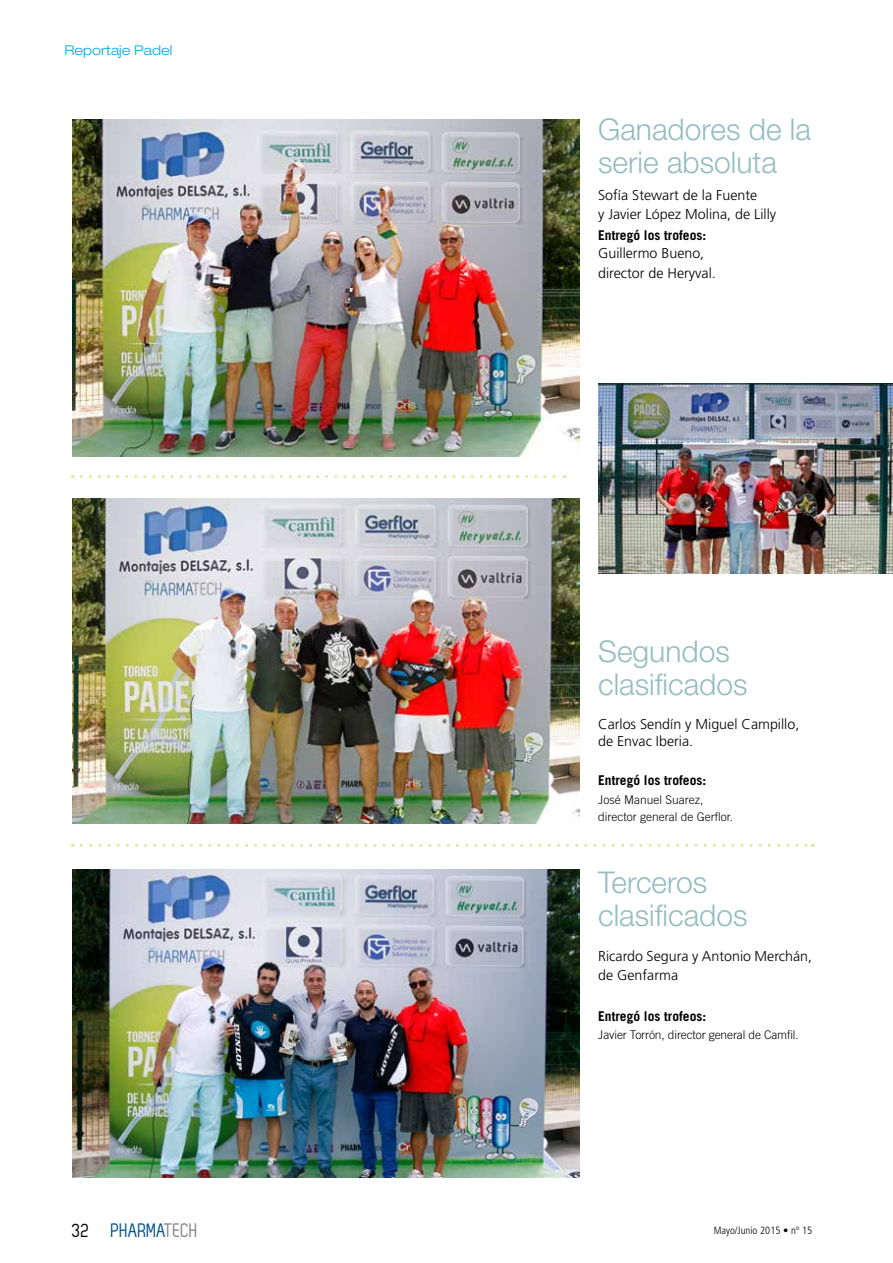
<style>
.page{position:relative;width:893px;height:1263px;background:#fff}
.page>*{position:absolute;margin:0;border:0;box-sizing:border-box;transform-origin:0 0}
.t1{font:300 30px/33px "Helvetica Neue LT Std";color:#94bdc1}
.t2{font:19.5px "Zag";color:#00548e}
.t3{font:300 14.25px/19.5px "Frutiger";color:#000}
.t4{font:700 13.5px "Trade Gothic";color:#000}
.t5{font:300 expanded 13.5px "Helvetica Neue LT Std";color:#00aae6}
.t6{font:300 12px/16.5px "Trade Gothic";color:#000}
.t7{font:300 condensed 10.5px "Frutiger";color:#000}
.s1{color:#000}
.s2{color:#808285}
</style>
<div class="page">
<img style="left:72px;top:119px;width:507px;height:337px">
<img style="left:72px;top:499px;width:507px;height:324px">
<img style="left:72px;top:869px;width:507px;height:309px">
<img style="left:598px;top:383px;width:295px;height:190px">
<svg style="left:81px;top:475px;width:484px;height:3px"></svg>
<svg style="left:81px;top:844px;width:732px;height:3px"></svg>
<p class="t5" style="left:65px;top:42px;width:109px">Reportaje Padel</p>
<h1 class="t1" style="left:598px;top:113px;width:214px">Ganadores de la serie absoluta</h1>
<p class="t3" style="left:598px;top:185px;width:180px">Sofía Stewart de la Fuente<br>y Javier López Molina, de Lilly</p>
<p class="t4" style="left:598px;top:227px;width:110px">Entregó los trofeos:</p>
<p class="t3" style="left:598px;top:244px;width:119px">Guillermo Bueno, director de Heryval.</p>
<h1 class="t1" style="left:598px;top:634px;width:151px">Segundos clasificados</h1>
<p class="t3" style="left:598px;top:716px;width:203px;line-height:17.1px">Carlos Sendín y Miguel Campillo, de Envac Iberia.</p>
<p class="t4" style="left:598px;top:771px;width:110px">Entregó los trofeos:</p>
<p class="t6" style="left:598px;top:791px;width:137px">José Manuel Suarez, director general de Gerflor.</p>
<h1 class="t1" style="left:598px;top:865px;width:151px">Terceros clasificados</h1>
<p class="t3" style="left:598px;top:946px;width:216px">Ricardo Segura y Antonio Merchán, de Genfarma</p>
<p class="t4" style="left:598px;top:1007px;width:110px">Entregó los trofeos:</p>
<p class="t6" style="left:598px;top:1026px;width:202px">Javier Torrón, director general de Camfil.</p>
<h2 class="t2" style="left:72px;top:1219px;width:127px"><span class="s1">32</span> PHARMA<span class="s2">TECH</span></h2>
<p class="t7" style="left:714px;top:1224px;width:100px">Mayo/Junio 2015 • nº 15</p>
</div>
